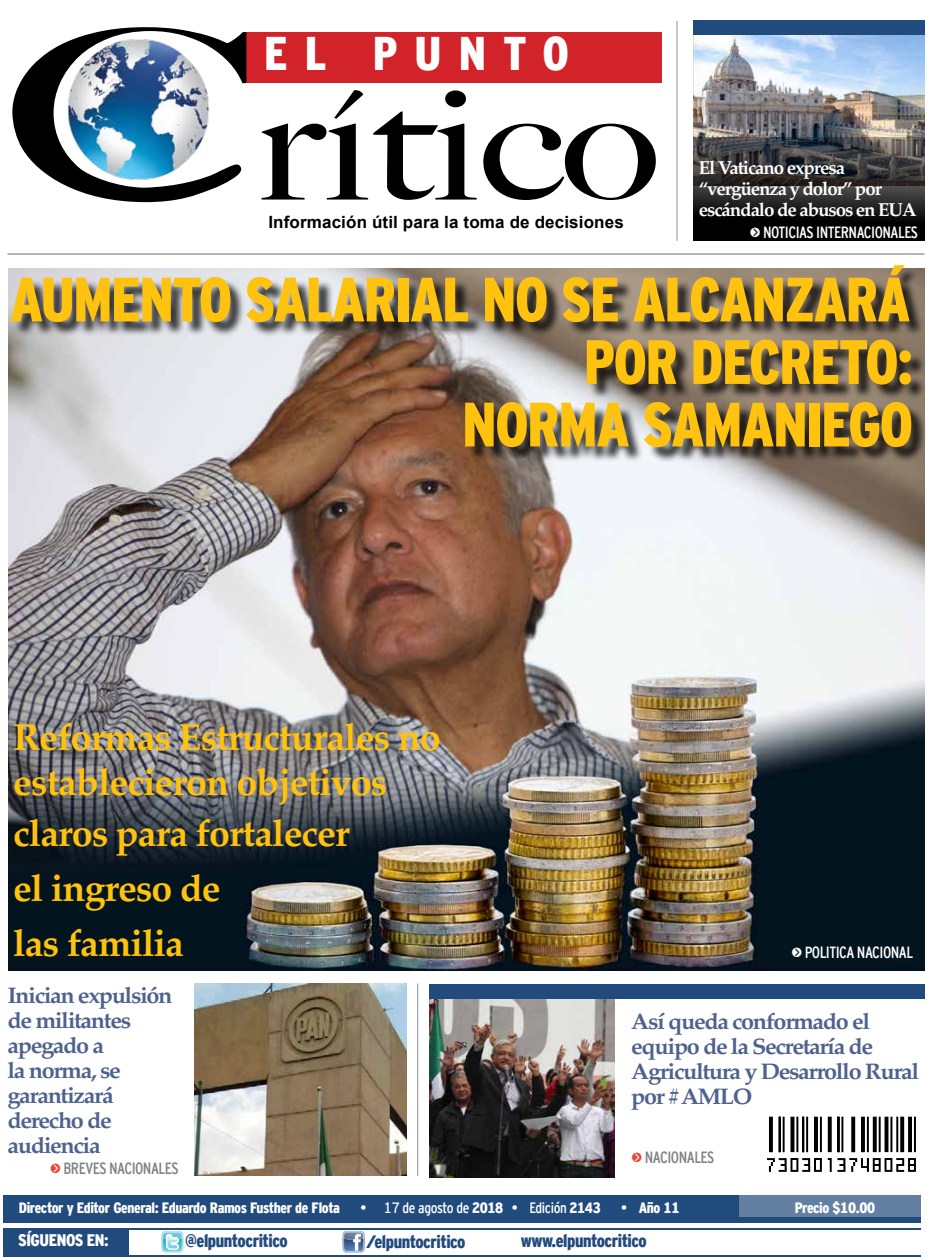
<style>
.page{position:relative;width:932px;height:1258px;background:#fff}
.page>*{position:absolute;margin:0;border:0;box-sizing:border-box;transform-origin:0 0}
.t1{font:900 62.5px/62.5px "Interstate Cond Mono";letter-spacing:-.025em;color:#ffc20e;text-align:right;scale:.95 1}
.t2{font:900 47.12px "Interstate Cond Mono";letter-spacing:.36em;color:#fff}
.t3{font:700 37.5px/55px "Palatino";letter-spacing:-.025em;color:#ffc20e}
.t4{font:700 22.5px/25px "Palatino";letter-spacing:-.06em;color:#4e628e;scale:1.04 1}
.t5{font:700 18.75px/21.2px "Palatino";letter-spacing:-.055em;color:#fff}
.t6{font:900 18px "Interstate Cond Mono";letter-spacing:-.025em;color:#214b7c}
.t7{font:700 16.88px "Arial";letter-spacing:.005em;color:#000}
.t8{font:900 16.75px "Interstate Cond Mono";letter-spacing:-.025em;color:#fff}
.t9{font:16.25px "Interstate Cond Mono";letter-spacing:-.035em;color:#fff}
.t10{font:16.25px "Interstate Cond Mono";letter-spacing:-.035em;color:#808285}
.t11{font:900 15px "Interstate Cond Mono";letter-spacing:-.025em;color:#fff}
.t12{font:15px "Interstate Cond Mono";letter-spacing:-.02em;color:#fff}
.s1{font-family:"KG Arrows";font-size:17.5px}
.s2{font-family:"KG Arrows";font-size:17.5px;color:#ea4634}
.s3{font-weight:900}
.s4{font-weight:400}
.s5{color:#214b7c}
</style>
<div class="page">
<img style="left:694px;top:35px;width:230px;height:103px">
<img style="left:8px;top:268px;width:916px;height:702px">
<hr style="left:3px;top:1255px;width:918px;height:2px;background:#214b7c">
<div style="left:4px;top:1195px;width:917px;height:27px;background:#214b7c"></div>
<hr style="left:7px;top:254px;width:917px;height:1px;background:#6d6e71">
<div style="left:3px;top:1229px;width:126px;height:28px;background:#214b7c"></div>
<hr style="left:3px;top:1228px;width:918px;height:1px;background:#214b7c">
<div style="left:739px;top:1195px;width:182px;height:22px;background:#6380a3"></div>
<svg style="left:767px;top:1117px;width:149px;height:55px"></svg>
<div style="left:244px;top:32px;width:418px;height:51px;background:#d2232a"></div>
<img style="left:12px;top:27px;width:234px;height:175px">
<svg style="left:262px;top:90px;width:394px;height:110px"></svg>
<svg style="left:162px;top:1231px;width:21px;height:21px"></svg>
<svg style="left:343px;top:1231px;width:22px;height:22px"></svg>
<div style="left:693px;top:20px;width:231px;height:15px;background:#214b7c"></div>
<img style="left:195px;top:983px;width:212px;height:193px">
<img style="left:429px;top:999px;width:186px;height:178px">
<div style="left:429px;top:984px;width:495px;height:15px;background:#214b7c"></div>
<hr style="left:417px;top:983px;width:1px;height:193px;background:#939598">
<hr style="left:677px;top:21px;width:1px;height:220px;background:#939598">
<svg style="left:693px;top:138px;width:231px;height:103px;background:#282728"></svg>
<div style="left:13px;top:267px;width:914px;height:196px;background:#000;opacity:.75"></div>
<h2 class="t2" style="left:264px;top:27px;width:306px">EL PUNTO</h2>
<p class="t7" style="left:268px;top:211px;width:357px">Información útil para la toma de decisiones</p>
<p class="t5" style="left:699px;top:156px;width:219px">El Vaticano expresa “vergüenza y dolor” por escándalo de abusos en EUA</p>
<p class="t9" style="left:750px;top:223px;width:169px"><span class="s1">u</span> NOTICIAS INTERNACIONALES</p>
<h1 class="t1" style="left:10px;top:268px;width:953px">AUMENTO SALARIAL NO SE ALCANZARÁ<br>POR DECRETO:<br>NORMA SAMANIEGO</h1>
<h3 class="t3" style="left:13px;top:713px;width:429px;line-height:45px">Reformas Estructurales no establecieron objetivos</h3>
<h3 class="t3" style="left:13px;top:805px;width:338px">claros para fortalecer el ingreso de<br>las familia</h3>
<p class="t4" style="left:8px;top:982px;width:160px">Inician expulsión de militantes apegado a<br>la norma, se garantizará derecho de audiencia</p>
<p class="t10" style="left:51px;top:1159px;width:130px"><span class="s2">u</span> BREVES NACIONALES</p>
<p class="t9" style="left:792px;top:943px;width:123px"><span class="s1">u</span> POLITICA NACIONAL</p>
<p class="t4" style="left:631px;top:1009px;width:278px">Así queda conformado el equipo de la Secretaría de<br>Agricultura y Desarrollo Rural por #AMLO</p>
<p class="t10" style="left:632px;top:1149px;width:84px"><span class="s2">u</span> NACIONALES</p>
<p class="t11" style="left:19px;top:1200px;width:323px">Director y Editor General: Eduardo Ramos Fusther de Flota</p>
<p class="t12" style="left:360px;top:1199px;width:242px">• 17 de agosto de <span class="s3">2018</span> • Edición <span class="s3">2143</span></p>
<p class="t11" style="left:621px;top:1200px;width:60px"><span class="s4">•</span> Año 11</p>
<p class="t11" style="left:795px;top:1200px;width:82px">Precio $10.00</p>
<p class="t8" style="left:18px;top:1231px;width:96px">SÍGUENOS EN:<span class="s5">:</span></p>
<p class="t6" style="left:185px;top:1231px;width:104px">@elpuntocritico</p>
<p class="t6" style="left:366px;top:1231px;width:101px">/elpuntocritico</p>
<p class="t6" style="left:521px;top:1230px;width:128px">www.elpuntocritico</p>
</div>
